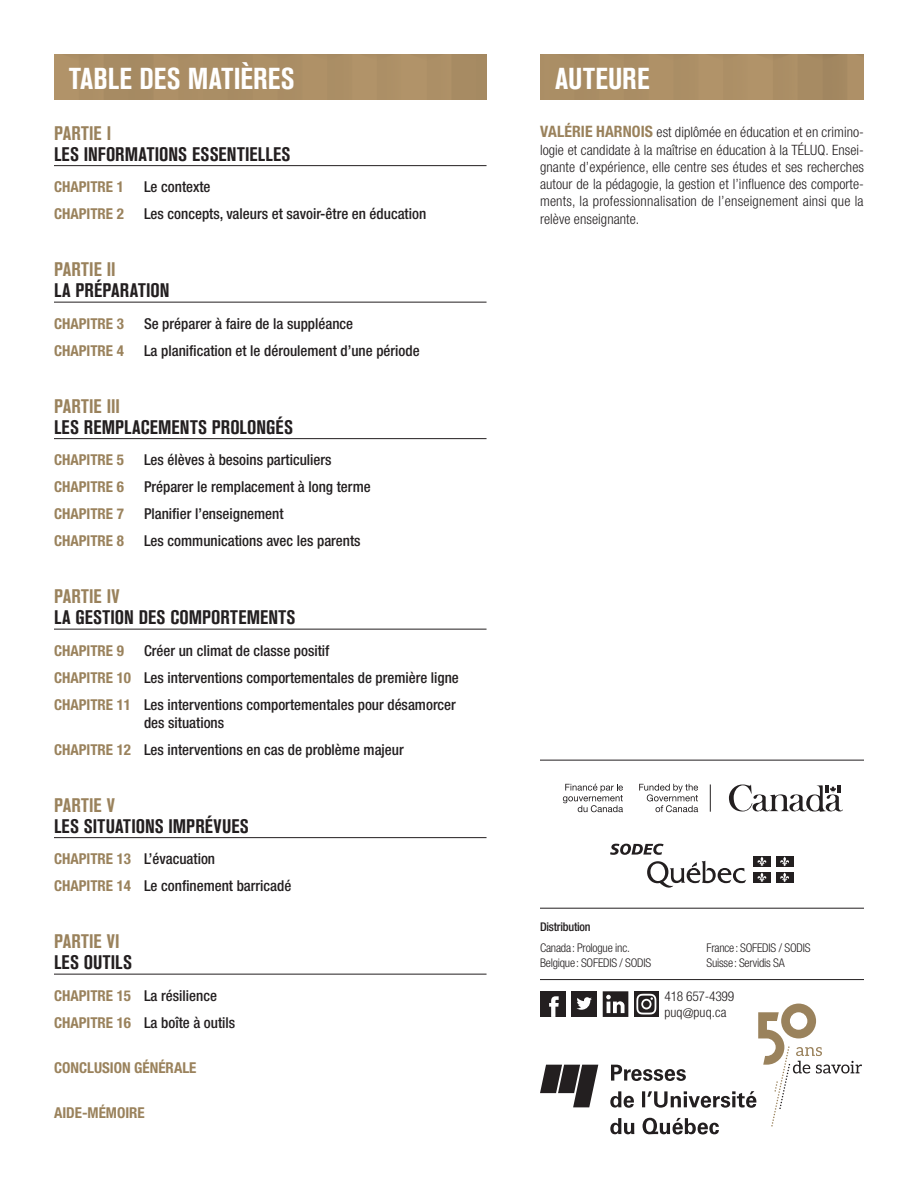
<style>
.page{position:relative;width:918px;height:1188px;background:#fff}
.page>*{position:absolute;margin:0;border:0;box-sizing:border-box;transform-origin:0 0}
._1_Fiche_Titre_verso{font:700 condensed 30px "Akzidenz Grotesk BE";letter-spacing:.01em;color:#fff}
._2_Fiche_Niv1-verso{font:700 condensed 19.5px/21px "Akzidenz Grotesk BE";letter-spacing:.01em;color:#231f20}
._3_Fiche_Niv2-verso{font:500 condensed 15px/18px "Helvetica Neue";color:#231f20}
._3_Fiche_Niv2-verso-2{font:700 condensed 15px "Helvetica Neue";color:#9a825c}
._7_Fiche_bios_auteur{font:300 condensed 14.25px/17.2px "Helvetica Neue";letter-spacing:.015em;color:#231f20;text-align:justify}
.t1{font:300 condensed 13.5px/15.9px "Helvetica Neue";letter-spacing:-.02em;color:#231f20}
.t2{font:300 condensed 12px/15px "Helvetica Neue";letter-spacing:-.02em;color:#231f20}
.t3{font:500 condensed 12px "Helvetica Neue";letter-spacing:-.02em;color:#231f20}
.s1{color:#9a825c}
.s2{font-weight:700;color:#9a825c}
.s3{font-weight:700;font-size:15.75px;color:#9a825c}
</style>
<div class="page">
<div style="left:54px;top:55px;width:433px;height:45px;background:#ac8f66"></div>
<div style="left:540px;top:55px;width:324px;height:45px;background:#ab8e65"></div>
<hr style="left:540px;top:979px;width:324px;height:1px;background:#231f20">
<svg style="left:540px;top:991px;width:322px;height:143px"></svg>
<hr style="left:540px;top:908px;width:324px;height:1px;background:#231f20">
<hr style="left:540px;top:760px;width:324px;height:1px;background:#231f20">
<svg style="left:729px;top:784px;width:114px;height:28px"></svg>
<svg style="left:563px;top:784px;width:60px;height:28px"></svg>
<svg style="left:639px;top:784px;width:59px;height:28px"></svg>
<svg style="left:710px;top:784px;width:1px;height:28px"></svg>
<svg style="left:647px;top:861px;width:99px;height:27px"></svg>
<div style="left:753px;top:856px;width:18px;height:11px;background:#231f20"></div>
<svg style="left:757px;top:857px;width:10px;height:9px"></svg>
<div style="left:776px;top:856px;width:17px;height:11px;background:#231f20"></div>
<svg style="left:780px;top:857px;width:9px;height:9px"></svg>
<div style="left:753px;top:872px;width:18px;height:11px;background:#231f20"></div>
<svg style="left:757px;top:873px;width:10px;height:9px"></svg>
<div style="left:776px;top:872px;width:17px;height:11px;background:#231f20"></div>
<svg style="left:780px;top:873px;width:9px;height:9px"></svg>
<svg style="left:610px;top:844px;width:54px;height:11px"></svg>
<hr style="left:54px;top:165px;width:433px;height:1px;background:#231f20">
<hr style="left:54px;top:302px;width:433px;height:1px;background:#231f20">
<hr style="left:54px;top:438px;width:433px;height:1px;background:#231f20">
<hr style="left:54px;top:629px;width:433px;height:1px;background:#231f20">
<hr style="left:54px;top:837px;width:433px;height:1px;background:#231f20">
<hr style="left:54px;top:974px;width:433px;height:1px;background:#231f20">
<h1 class="_1_Fiche_Titre_verso" style="left:69px;top:61px;width:227px">TABLE DES MATIÈRES</h1>
<p class="_2_Fiche_Niv1-verso" style="left:54px;top:123px;width:238px"><span class="s1">PARTIE I<br></span>LES INFORMATIONS ESSENTIELLES</p>
<p class="_3_Fiche_Niv2-verso-2" style="left:54px;top:178px;width:71px">CHAPITRE 1</p>
<p class="_3_Fiche_Niv2-verso" style="left:144px;top:178px;width:68px">Le contexte</p>
<p class="_3_Fiche_Niv2-verso-2" style="left:54px;top:205px;width:71px">CHAPITRE 2</p>
<p class="_3_Fiche_Niv2-verso" style="left:144px;top:205px;width:284px">Les concepts, valeurs et savoir-être en éducation</p>
<p class="_2_Fiche_Niv1-verso" style="left:54px;top:259px;width:117px"><span class="s1">PARTIE II<br></span>LA PRÉPARATION</p>
<p class="_3_Fiche_Niv2-verso-2" style="left:54px;top:314px;width:71px">CHAPITRE 3</p>
<p class="_3_Fiche_Niv2-verso" style="left:144px;top:314px;width:211px">Se préparer à faire de la suppléance</p>
<p class="_3_Fiche_Niv2-verso-2" style="left:54px;top:341px;width:71px">CHAPITRE 4</p>
<p class="_3_Fiche_Niv2-verso" style="left:144px;top:341px;width:277px">La planification et le déroulement d’une période</p>
<p class="_2_Fiche_Niv1-verso" style="left:54px;top:396px;width:240px"><span class="s1">PARTIE III<br></span>LES REMPLACEMENTS PROLONGÉS</p>
<p class="_3_Fiche_Niv2-verso-2" style="left:54px;top:451px;width:71px">CHAPITRE 5</p>
<p class="_3_Fiche_Niv2-verso" style="left:144px;top:451px;width:189px">Les élèves à besoins particuliers</p>
<p class="_3_Fiche_Niv2-verso-2" style="left:54px;top:478px;width:71px">CHAPITRE 6</p>
<p class="_3_Fiche_Niv2-verso" style="left:144px;top:478px;width:228px">Préparer le remplacement à long terme</p>
<p class="_3_Fiche_Niv2-verso-2" style="left:54px;top:505px;width:71px">CHAPITRE 7</p>
<p class="_3_Fiche_Niv2-verso" style="left:144px;top:505px;width:141px">Planifier l’enseignement</p>
<p class="_3_Fiche_Niv2-verso-2" style="left:54px;top:532px;width:71px">CHAPITRE 8</p>
<p class="_3_Fiche_Niv2-verso" style="left:144px;top:532px;width:218px">Les communications avec les parents</p>
<p class="_2_Fiche_Niv1-verso" style="left:54px;top:586px;width:243px"><span class="s1">PARTIE IV<br></span>LA GESTION DES COMPORTEMENTS</p>
<p class="_3_Fiche_Niv2-verso-2" style="left:54px;top:641px;width:71px">CHAPITRE 9</p>
<p class="_3_Fiche_Niv2-verso" style="left:144px;top:641px;width:187px">Créer un climat de classe positif</p>
<p class="_3_Fiche_Niv2-verso" style="left:54px;top:668px;width:406px"><span class="s2">CHAPITRE 10</span> Les interventions comportementales de première ligne</p>
<p class="_3_Fiche_Niv2-verso" style="left:144px;top:695px;width:313px;text-indent:-90px"><span class="s2">CHAPITRE 11</span> Les interventions comportementales pour désamorcer des situations</p>
<p class="_3_Fiche_Niv2-verso" style="left:54px;top:740px;width:351px"><span class="s2">CHAPITRE 12</span> Les interventions en cas de problème majeur</p>
<p class="_2_Fiche_Niv1-verso" style="left:54px;top:795px;width:196px"><span class="s1">PARTIE V<br></span>LES SITUATIONS IMPRÉVUES</p>
<p class="_3_Fiche_Niv2-verso" style="left:54px;top:850px;width:163px"><span class="s2">CHAPITRE 13</span> L’évacuation</p>
<p class="_3_Fiche_Niv2-verso" style="left:54px;top:877px;width:239px"><span class="s2">CHAPITRE 14</span> Le confinement barricadé</p>
<p class="_2_Fiche_Niv1-verso" style="left:54px;top:931px;width:79px"><span class="s1">PARTIE VI<br></span>LES OUTILS</p>
<p class="_3_Fiche_Niv2-verso" style="left:54px;top:986px;width:165px"><span class="s2">CHAPITRE 15</span> La résilience</p>
<p class="_3_Fiche_Niv2-verso" style="left:54px;top:1013px;width:183px"><span class="s2">CHAPITRE 16</span> La boîte à outils</p>
<p class="_3_Fiche_Niv2-verso-2" style="left:54px;top:1058px;width:144px">CONCLUSION GÉNÉRALE</p>
<p class="_3_Fiche_Niv2-verso-2" style="left:54px;top:1103px;width:92px">AIDE-MÉMOIRE</p>
<p class="_1_Fiche_Titre_verso" style="left:555px;top:61px;width:96px">AUTEURE</p>
<p class="_7_Fiche_bios_auteur" style="left:540px;top:124px;width:326px"><span class="s3">VALÉRIE HARNOIS</span> est diplômée en éducation et en crimino&shy;logie et candidate à la maîtrise en éducation à la TÉLUQ. Ensei&shy;gnante d’expérience, elle centre ses études et ses recherches autour de la pédagogie, la gestion et l’influence des comporte&shy;ments, la professionnalisation de l’enseignement ainsi que la relève enseignante.</p>
<p class="t3" style="left:540px;top:919px;width:52px">Distribution</p>
<p class="t2" style="left:540px;top:940px;width:113px">Canada: Prologue inc.<br>Belgique: SOFEDIS / SODIS</p>
<p class="t2" style="left:706px;top:940px;width:105px">France: SOFEDIS / SODIS<br>Suisse: Servidis SA</p>
<p class="t1" style="left:664px;top:988px;width:71px">418 657-4399 puq@puq.ca</p>
</div>
